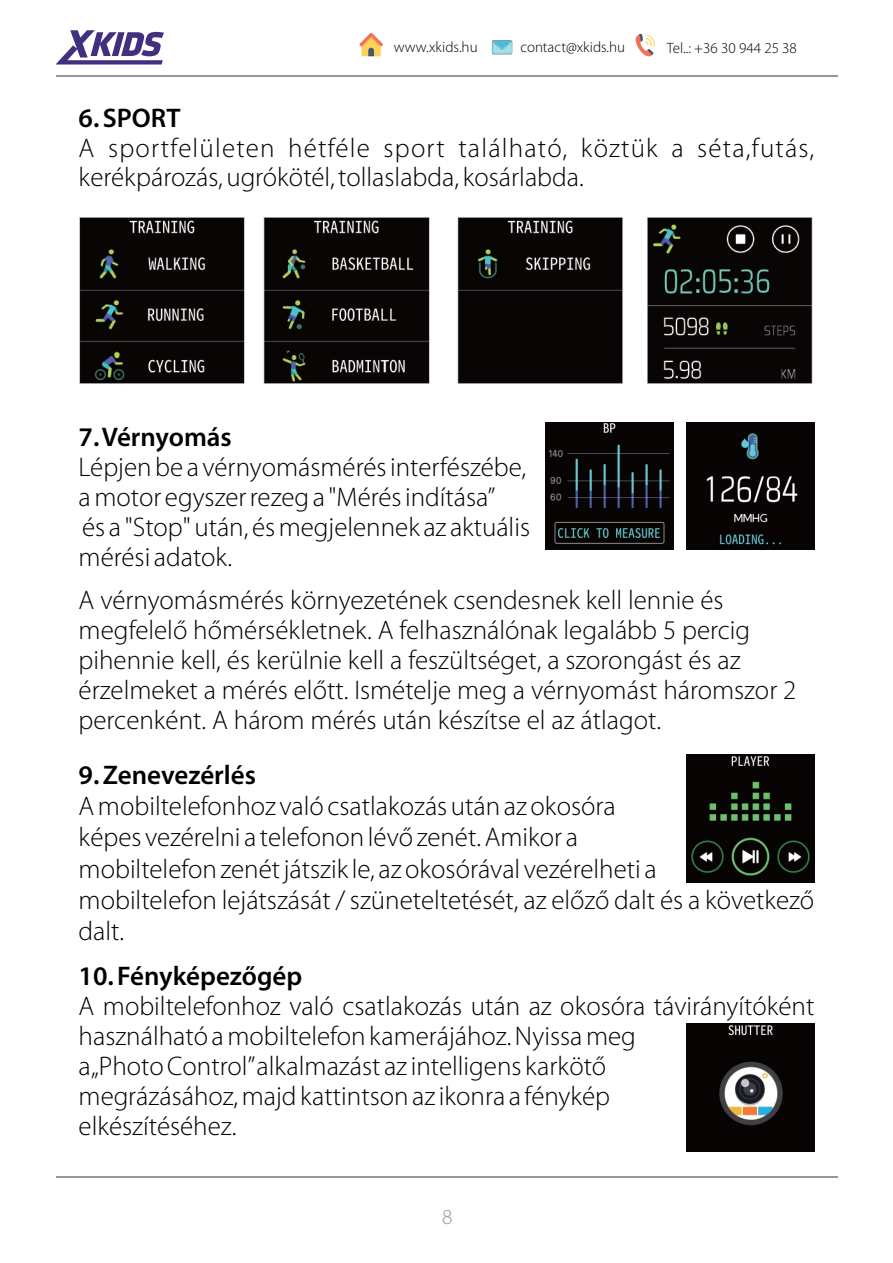
<style>
.page{position:relative;width:893px;height:1263px;background:#fff}
.page>*{position:absolute;margin:0;border:0;box-sizing:border-box;transform-origin:0 0}
.t1{font:300 27px/30px "Myriad Pro";color:#000}
.t2{font:300 27px/30px "Myriad Pro";letter-spacing:.04em;color:#000}
.t3{font:600 27px "Myriad Pro";color:#000}
.t4{font:300 21.3px "Myriad Pro";color:#989899}
.t5{font:300 15px "Myriad Pro";color:#000}
</style>
<div class="page">
<hr style="left:56px;top:76px;width:781px;height:1px;background:#989899">
<svg style="left:56px;top:30px;width:108px;height:35px"></svg>
<svg style="left:635px;top:33px;width:20px;height:24px"></svg>
<svg style="left:492px;top:40px;width:20px;height:14px"></svg>
<svg style="left:359px;top:33px;width:24px;height:23px"></svg>
<img style="left:79px;top:217px;width:734px;height:167px">
<img style="left:546px;top:422px;width:127px;height:128px">
<img style="left:687px;top:422px;width:127px;height:128px">
<img style="left:687px;top:754px;width:127px;height:128px">
<hr style="left:56px;top:1177px;width:781px;height:1px;background:#989899">
<img style="left:687px;top:1023px;width:127px;height:128px">
<p class="t5" style="left:394px;top:41px;width:85px">www.xkids.hu</p>
<p class="t5" style="left:520px;top:41px;width:106px">contact@xkids.hu</p>
<p class="t5" style="left:667px;top:42px;width:131px">Tel..: +36 30 944 25 38</p>
<p class="t3" style="left:79px;top:106px;width:103px">6. SPORT</p>
<p class="t2" style="left:79px;top:135px;width:737px">A sportfelületen hétféle sport található, köztük a séta,futás, kerékpározás, ugrókötél, tollaslabda, kosárlabda.</p>
<p class="t3" style="left:79px;top:426px;width:155px">7. Vérnyomás</p>
<p class="t1" style="left:79px;top:454px;width:453px">Lépjen be a vérnyomásmérés interfészébe, a motor egyszer rezeg a "Mérés indítása”<br>és a "Stop" után, és megjelennek az aktuális mérési adatok.</p>
<p class="t1" style="left:79px;top:587px;width:719px">A vérnyomásmérés környezetének csendesnek kell lennie és megfelelő hőmérsékletnek. A felhasználónak legalább 5 percig pihennie kell, és kerülnie kell a feszültséget, a szorongást és az érzelmeket a mérés előtt. Ismételje meg a vérnyomást háromszor 2 percenként. A három mérés után készítse el az átlagot.</p>
<p class="t3" style="left:79px;top:763px;width:179px">9. Zenevezérlés</p>
<p class="t1" style="left:79px;top:792px;width:737px;line-height:31.3px">A mobiltelefonhoz való csatlakozás után az okosóra<br>képes vezérelni a telefonon lévő zenét. Amikor a<br>mobiltelefon zenét játszik le, az okosórával vezérelheti a<br>mobiltelefon lejátszását / szüneteltetését, az előző dalt és a következő dalt.</p>
<p class="t3" style="left:79px;top:965px;width:225px">10. Fényképezőgép</p>
<p class="t1" style="left:79px;top:993px;width:737px">A mobiltelefonhoz való csatlakozás után az okosóra távirányítóként használható a mobiltelefon kamerájához. Nyissa meg<br>a „Photo Control”alkalmazást az intelligens karkötő<br>megrázásához, majd kattintson az ikonra a fénykép<br>elkészítéséhez.</p>
<p class="t4" style="left:442px;top:1208px;width:12px">8</p>
</div>
